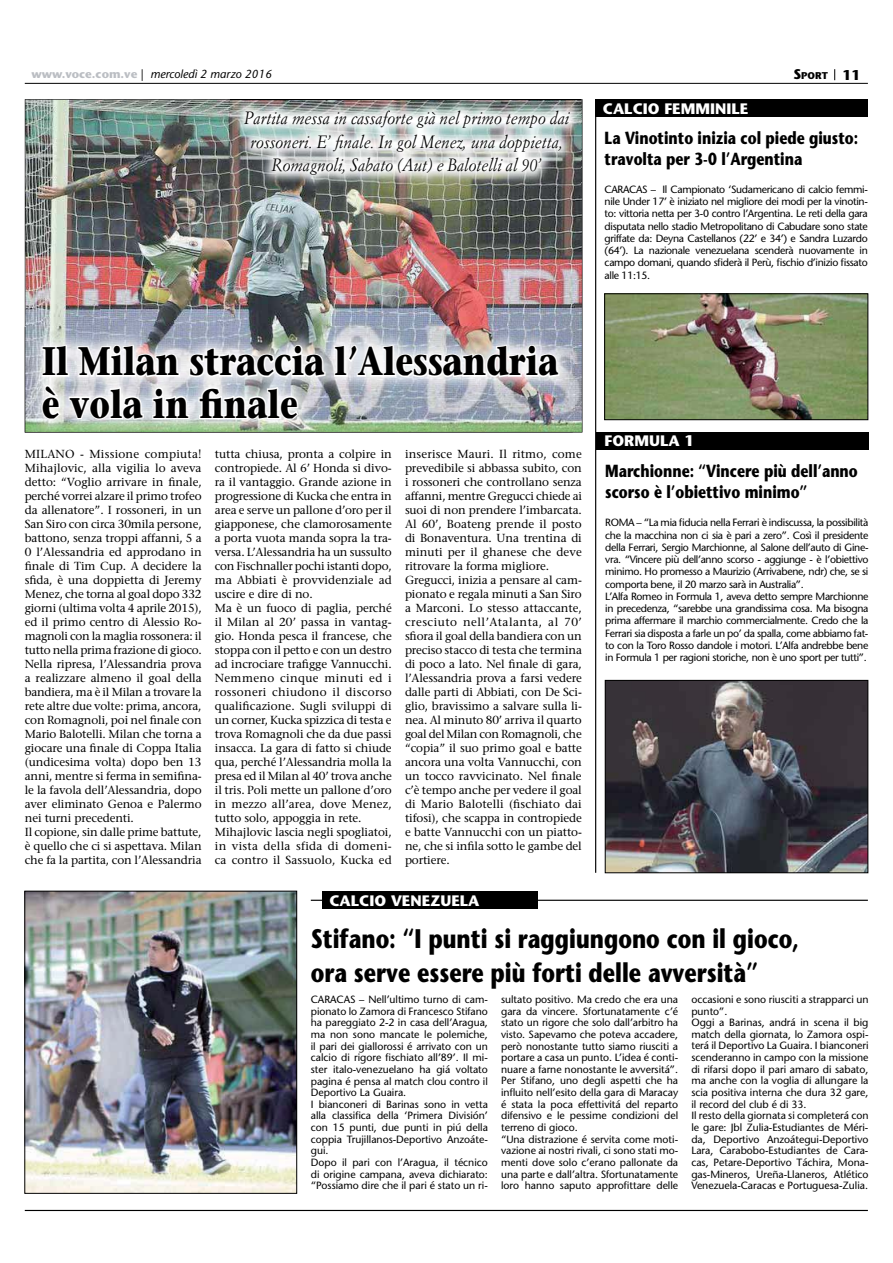
<style>
.page{position:relative;width:893px;height:1263px;background:#fff}
.page>*{position:absolute;margin:0;border:0;box-sizing:border-box;transform-origin:0 0}
.t1{font:700 39.75px/42.3px "Stone Serif";color:#000;scale:.8 1}
.t2{font:700 26.85px/33.8px "Stone Sans";color:#000;scale:.8 1}
.t3{font:italic 17.55px/23.2px "Simoncini Garamond";color:#000;text-align:center;scale:.92 1}
.t4{font:700 17.55px/21px "Stone Sans";color:#000;scale:.8 1}
.t5{font:700 15.15px "Stone Sans";color:#fff}
.t6{font:11.7px/14px "Stone Serif";letter-spacing:-.01em;color:#000}
.t7{font:italic 11.7px "Stone Sans";color:#000}
.t8{font:10.5px/11.7px "Stone Sans";letter-spacing:-.005em;color:#000}
.t9{font:10.5px/12.3px "Stone Sans";letter-spacing:-.03em;color:#000}
.t10{font:700 9.75px "Stone Sans";color:#000}
.s1{font-weight:700;font-style:normal;color:#bbbec3}
.s2{font-style:normal}
.s3{font-size:13.95px}
</style>
<div class="page">
<hr style="left:25px;top:1210px;width:843px;height:1px;background:#000">
<hr style="left:311px;top:900px;width:557px;height:1px;background:#000">
<div style="left:322px;top:891px;width:216px;height:18px;background:#000"></div>
<img style="left:25px;top:99px;width:557px;height:334px">
<div style="left:596px;top:99px;width:272px;height:18px;background:#000"></div>
<div style="left:596px;top:433px;width:272px;height:17px;background:#000"></div>
<img style="left:231px;top:100px;width:350px;height:86px">
<img style="left:231px;top:99px;width:350px;height:1px">
<img style="left:25px;top:327px;width:548px;height:105px">
<svg style="left:333px;top:342px;width:228px;height:38px"></svg>
<svg style="left:40px;top:342px;width:287px;height:80px"></svg>
<hr style="left:595px;top:99px;width:1px;height:774px;background:#000">
<hr style="left:25px;top:83px;width:843px;height:1px;background:#000">
<img style="left:606px;top:295px;width:260px;height:123px">
<div style="left:604px;top:293px;width:264px;height:127px;border:1px solid #000"></div>
<img style="left:607px;top:682px;width:259px;height:189px">
<div style="left:605px;top:680px;width:263px;height:193px;border:1px solid #000"></div>
<img style="left:26px;top:893px;width:269px;height:299px">
<div style="left:24px;top:891px;width:273px;height:303px;border:1px solid #000"></div>
<p class="t7" style="left:31px;top:69px;width:242px"><span class="s1">www.voce.com.ve</span> <span class="s2">|</span> mercoledì 2 marzo 2016</p>
<p class="t10" style="left:793px;top:72px;width:68px"><span class="s3">S</span>PORT <span class="s3">11</span></p>
<h3 class="t3" style="left:244px;top:108px;width:355px">Partita messa in cassaforte già nel primo tempo dai rossoneri. E’ finale. In gol Menez, una doppietta,<br>Romagnoli, Sabato (Aut) e Balotelli al 90’</h3>
<h1 class="t1" style="left:42px;top:345px;width:647px">Il Milan straccia l’Alessandria è vola in finale</h1>
<p class="t5" style="left:603px;top:103px;width:147px">CALCIO FEMMINILE</p>
<h3 class="t4" style="left:605px;top:129px;width:318px">La Vinotinto inizia col piede giusto: travolta per 3-0 l’Argentina</h3>
<p class="t8" style="left:605px;top:184px;width:265px;line-height:12.3px;text-align:justify">CARACAS – Il Campionato ‘Sudamericano di calcio femmi&shy;nile Under 17’ è iniziato nel migliore dei modi per la vinotin&shy;to: vittoria netta per 3-0 contro l’Argentina. Le reti della gara disputata nello stadio Metropolitano di Cabudare sono state griffate da: Deyna Castellanos (22’ e 34’) e Sandra Luzardo (64’). La nazionale venezuelana scenderà nuovamente in campo domani, quando sfiderà il Perù, fischio d’inizio fissato alle 11:15.</p>
<p class="t5" style="left:605px;top:434px;width:91px">FORMULA 1</p>
<p class="t6" style="left:25px;top:448px;width:178px">MILANO - Missione compiuta!<br>Mihajlovic, alla vigilia lo aveva detto: “Voglio arrivare in finale, perché vorrei alzare il primo trofeo da allenatore”. I rossoneri, in un San Siro con circa 30mila persone, battono, senza troppi affanni, 5 a 0 l’Alessandria ed approdano in finale di Tim Cup. A decidere la sfida, è una doppietta di Jeremy Menez, che torna al goal dopo 332 giorni (ultima volta 4 aprile 2015), ed il primo centro di Alessio Ro&shy;magnoli con la maglia rossonera: il tutto nella prima frazione di gioco.<br>Nella ripresa, l’Alessandria prova a realizzare almeno il goal della bandiera, ma è il Milan a trovare la rete altre due volte: prima, ancora, con Romagnoli, poi nel finale con Mario Balotelli. Milan che torna a giocare una finale di Coppa Italia (undicesima volta) dopo ben 13 anni, mentre si ferma in semifina&shy;le la favola dell’Alessandria, dopo aver eliminato Genoa e Palermo nei turni precedenti.<br>Il copione, sin dalle prime battute, è quello che ci si aspettava. Milan che fa la partita, con l’Alessandria</p>
<p class="t6" style="left:215px;top:448px;width:178px">tutta chiusa, pronta a colpire in contropiede. Al 6’ Honda si divo&shy;ra il vantaggio. Grande azione in progressione di Kucka che entra in area e serve un pallone d’oro per il giapponese, che clamorosamente a porta vuota manda sopra la tra&shy;versa. L’Alessandria ha un sussulto con Fischnaller pochi istanti dopo, ma Abbiati è provvidenziale ad uscire e dire di no.<br>Ma è un fuoco di paglia, perché il Milan al 20’ passa in vantag&shy;gio. Honda pesca il francese, che stoppa con il petto e con un destro ad incrociare trafigge Vannucchi.<br>Nemmeno cinque minuti ed i rossoneri chiudono il discorso qualificazione. Sugli sviluppi di un corner, Kucka spizzica di testa e trova Romagnoli che da due passi insacca. La gara di fatto si chiude qua, perché l’Alessandria molla la presa ed il Milan al 40’ trova anche il tris. Poli mette un pallone d’oro in mezzo all’area, dove Menez, tutto solo, appoggia in rete.<br>Mihajlovic lascia negli spogliatoi, in vista della sfida di domeni&shy;ca contro il Sassuolo, Kucka ed</p>
<p class="t6" style="left:405px;top:448px;width:178px">inserisce Mauri. Il ritmo, come prevedibile si abbassa subito, con i rossoneri che controllano senza affanni, mentre Gregucci chiede ai suoi di non prendere l’imbarcata.<br>Al 60’, Boateng prende il posto di Bonaventura. Una trentina di minuti per il ghanese che deve ritrovare la forma migliore.<br>Gregucci, inizia a pensare al cam&shy;pionato e regala minuti a San Siro a Marconi. Lo stesso attaccante, cresciuto nell’Atalanta, al 70’ sfiora il goal della bandiera con un preciso stacco di testa che termina di poco a lato. Nel finale di gara, l’Alessandria prova a farsi vedere dalle parti di Abbiati, con De Sci&shy;glio, bravissimo a salvare sulla li&shy;nea. Al minuto 80’ arriva il quarto goal del Milan con Romagnoli, che “copia” il suo primo goal e batte ancora una volta Vannucchi, con un tocco ravvicinato. Nel finale c’è tempo anche per vedere il goal di Mario Balotelli (fischiato dai tifosi), che scappa in contropiede e batte Vannucchi con un piatto&shy;ne, che si infila sotto le gambe del portiere.</p>
<p class="t5" style="left:329px;top:895px;width:151px">CALCIO VENEZUELA</p>
<h2 class="t2" style="left:311px;top:925px;width:612px">Stifano: “I punti si raggiungono con il gioco, ora serve essere più forti delle avversità”</h2>
<p class="t8" style="left:311px;top:994px;width:179px">CARACAS – Nell’ultimo turno di cam&shy;pionato lo Zamora di Francesco Stifano ha pareggiato 2-2 in casa dell’Aragua, ma non sono mancate le polemiche, il pari dei giallorossi é arrivato con un calcio di rigore fischiato all’89’. Il mi&shy;ster italo-venezuelano ha giá voltato pagina é pensa al match clou contro il Deportivo La Guaira.<br>I bianconeri di Barinas sono in vetta alla classifica della ‘Primera División’ con 15 punti, due punti in piú della coppia Trujillanos-Deportivo Anzoáte&shy;gui.<br>Dopo il pari con l’Aragua, il técnico di origine campana, aveva dichiarato: “Possiamo dire che il pari é stato un ri-</p>
<p class="t8" style="left:501px;top:994px;width:179px">sultato positivo. Ma credo che era una gara da vincere. Sfortunatamente c’é stato un rigore che solo dall’arbitro ha visto. Sapevamo che poteva accadere, però nonostante tutto siamo riusciti a portare a casa un punto. L’idea é conti&shy;nuare a farne nonostante le avversitá”.<br>Per Stifano, uno degli aspetti che ha influito nell’esito della gara di Maracay é stata la poca effettivitá del reparto difensivo e le pessime condizioni del terreno di gioco.<br>“Una distrazione é servita come moti&shy;vazione ai nostri rivali, ci sono stati mo&shy;menti dove solo c’erano pallonate da una parte e dall’altra. Sfortunatamente loro hanno saputo approfittare delle</p>
<p class="t8" style="left:691px;top:994px;width:179px">occasioni e sono riusciti a strapparci un punto”.<br>Oggi a Barinas, andrá in scena il big match della giornata, lo Zamora ospi&shy;terá il Deportivo La Guaira. I bianconeri scenderanno in campo con la missione di rifarsi dopo il pari amaro di sabato, ma anche con la voglia di allungare la scia positiva interna che dura 32 gare, il record del club é di 33.<br>Il resto della giornata si completerá con le gare: Jbl Zulia-Estudiantes de Méri&shy;da, Deportivo Anzoátegui-Deportivo Lara, Carabobo-Estudiantes de Cara&shy;cas, Petare-Deportivo Táchira, Mona&shy;gas-Mineros, Ureña-Llaneros, Atlético Venezuela-Caracas e Portuguesa-Zulia.</p>
<h3 class="t4" style="left:605px;top:462px;width:317px">Marchionne: “Vincere più dell’anno scorso è l’obiettivo minimo”</h3>
<p class="t9" style="left:605px;top:518px;width:265px">ROMA – “La mia fiducia nella Ferrari è indiscussa, la possibilità che la macchina non ci sia è pari a zero”. Così il presidente della Ferrari, Sergio Marchionne, al Salone dell’auto di Gine&shy;vra. “Vincere più dell’anno scorso - aggiunge - è l’obiettivo minimo. Ho promesso a Maurizio (Arrivabene, ndr) che, se si comporta bene, il 20 marzo sarà in Australia”.<br>L’Alfa Romeo in Formula 1, aveva detto sempre Marchionne in precedenza, “sarebbe una grandissima cosa. Ma bisogna prima affermare il marchio commercialmente. Credo che la Ferrari sia disposta a farle un po’ da spalla, come abbiamo fat&shy;to con la Toro Rosso dandole i motori. L’Alfa andrebbe bene in Formula 1 per ragioni storiche, non è uno sport per tutti”.</p>
</div>
